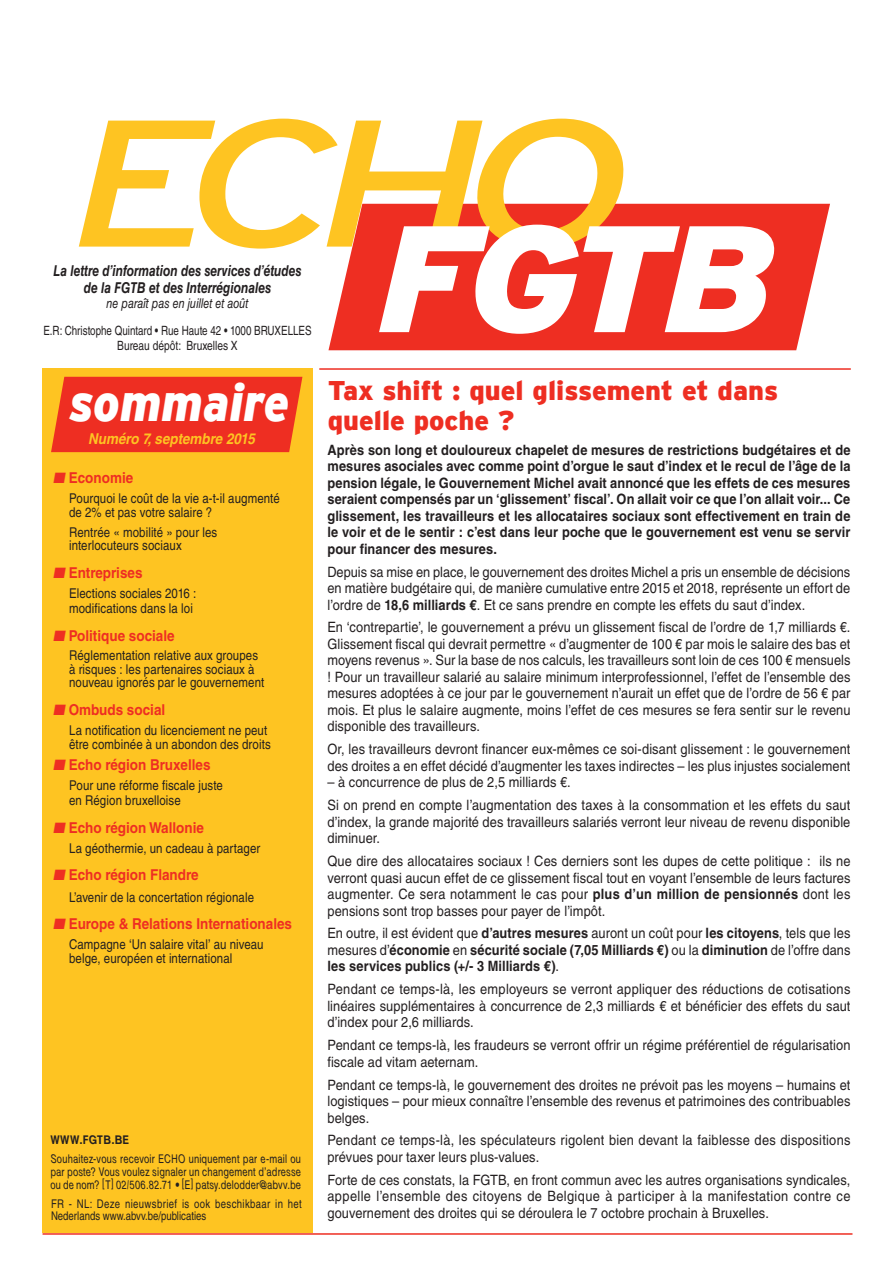
<style>
.page{position:relative;width:893px;height:1263px;background:#fff}
.page>*{position:absolute;margin:0;border:0;box-sizing:border-box;transform-origin:0 0}
.t1{font:italic 180px "Interstate";color:#fec422;scale:1.33 1}
.t2{font:italic 900 151.2px "Interstate";color:#fff}
.t3{font:italic 900 52.5px "Interstate";color:#fff;scale:.9 1}
.TITEL_18_20{font:900 27px/30px "Interstate";color:#ee2e22}
.t4{font:700 15px "Helvetica LT Std";color:#ee2e22;scale:.9 1}
.t5{font:italic 700 15px/16.5px "Helvetica LT Std";color:#231f20;text-align:center;scale:.8 1}
.t6{font:italic 700 15px "Helvetica LT Std";color:#fec422;scale:.9 1}
.BODY_ECHO_10_12{font:14.25px/16.5px "Helvetica LT Std";letter-spacing:.005em;color:#231f20;text-align:justify;scale:.9 1}
.BODY_ECHO_10_12-2{font:700 14.25px/16.5px "Helvetica LT Std";letter-spacing:.01em;color:#231f20;text-align:justify;scale:.9 1}
.t7{font:13.5px/13.5px "Helvetica LT Std";letter-spacing:.01em;color:#231f20;scale:.85 1}
.t8{font:italic 13.5px "Helvetica LT Std";color:#231f20;scale:.8 1}
.t9{font:12.75px "Helvetica LT Std";color:#231f20;scale:.77 1}
.t10{font:12.75px "Helvetica LT Std";color:#231f20;scale:.8 1}
.BODY_ECHO_10_12-3{font:italic 12px/12.8px "Helvetica LT Std";color:#231f20;text-align:justify;scale:.79 1}
.t11{font:12px/12.8px "Helvetica LT Std";letter-spacing:.035em;color:#231f20;scale:.8 1}
.BODY_ECHO_10_12-4{font:italic 700 12px "Helvetica LT Std";color:#231f20;scale:.9 1}
.s1{font-weight:700}
.s2{font-weight:400}
</style>
<div class="page">
<div style="left:43px;top:368px;width:270px;height:865px;background:#fec422"></div>
<hr style="left:319px;top:368px;width:532px;height:2px;background:#ee2e22">
<hr style="left:43px;top:1233px;width:809px;height:2px;background:#ee2e22">
<svg style="left:328px;top:204px;width:502px;height:146px;background:#ef3c31"></svg>
<div style="left:51px;top:377px;width:251px;height:75px;background:#ee2e22"></div>
<p class="t1" style="left:68px;top:82px;width:425px">ECHO</p>
<p class="t2" style="left:375px;top:192px;width:407px">FGTB</p>
<p class="t5" style="left:54px;top:262px;width:311px">La lettre d’information des services d’études de la FGTB et des Interrégionales</p>
<p class="t8" style="left:106px;top:295px;width:179px">ne paraît pas en juillet et août</p>
<p class="t9" style="left:43px;top:323px;width:350px">E.R: Christophe Quintard • Rue Haute 42 • 1000 BRUXELLES</p>
<p class="t10" style="left:117px;top:338px;width:152px">Bureau dépôt: Bruxelles X</p>
<p class="t3" style="left:69px;top:372px;width:246px">sommaire</p>
<p class="t6" style="left:88px;top:430px;width:190px">Numéro 7,septembre 2015</p>
<p class="TITEL_18_20" style="left:328px;top:375px;width:452px">Tax shift : quel glissement et dans quelle poche ?</p>
<p class="BODY_ECHO_10_12-2" style="left:327px;top:441px;width:583px">Après son long et douloureux chapelet de mesures de restrictions budgétaires et de mesures asociales avec comme point d’orgue le saut d’index et le recul de l’âge de la pension légale, le Gouvernement Michel avait annoncé que les effets de ces mesures seraient compensés par un ‘glissement’ fiscal’. On allait voir ce que l’on allait voir... Ce glissement, les travailleurs et les allocataires sociaux sont effectivement en train de le voir et de le sentir : c’est dans leur poche que le gouvernement est venu se servir pour financer des mesures.</p>
<p class="BODY_ECHO_10_12" style="left:327px;top:563px;width:583px">Depuis sa mise en place, le gouvernement des droites Michel a pris un ensemble de décisions en matière budgétaire qui, de manière cumulative entre 2015 et 2018, représente un effort de l’ordre de <span class="s1">18,6 milliards €</span>. Et ce sans prendre en compte les effets du saut d’index.</p>
<p class="BODY_ECHO_10_12" style="left:327px;top:619px;width:583px">En ‘contrepartie’, le gouvernement a prévu un glissement fiscal de l’ordre de 1,7 milliards €.<br>Glissement fiscal qui devrait permettre « d’augmenter de 100 € par mois le salaire des bas et moyens revenus ». Sur la base de nos calculs, les travailleurs sont loin de ces 100 € mensuels ! Pour un travailleur salarié au salaire minimum interprofessionnel, l’effet de l’ensemble des mesures adoptées à ce jour par le gouvernement n’aurait un effet que de l’ordre de 56 € par mois. Et plus le salaire augmente, moins l’effet de ces mesures se fera sentir sur le revenu disponible des travailleurs.</p>
<p class="BODY_ECHO_10_12" style="left:327px;top:741px;width:583px">Or, les travailleurs devront financer eux-mêmes ce soi-disant glissement : le gouvernement des droites a en effet décidé d’augmenter les taxes indirectes – les plus injustes socialement</p>
<p class="BODY_ECHO_10_12" style="left:327px;top:774px;width:272px">– à concurrence de plus de 2,5 milliards €.</p>
<p class="BODY_ECHO_10_12" style="left:327px;top:797px;width:583px">Si on prend en compte l’augmentation des taxes à la consommation et les effets du saut d’index, la grande majorité des travailleurs salariés verront leur niveau de revenu disponible diminuer.</p>
<p class="BODY_ECHO_10_12" style="left:327px;top:853px;width:583px">Que dire des allocataires sociaux ! Ces derniers sont les dupes de cette politique : ils ne verront quasi aucun effet de ce glissement fiscal tout en voyant l’ensemble de leurs factures augmenter. Ce sera notamment le cas pour <span class="s1">plus d’un million de pensionnés</span> dont les pensions sont trop basses pour payer de l’impôt.</p>
<p class="BODY_ECHO_10_12-2" style="left:327px;top:925px;width:583px"><span class="s2">En outre, il est évident que</span> d’autres mesures <span class="s2">auront un coût pour</span> les citoyens<span class="s2">, tels que les mesures d’</span>économie <span class="s2">en</span> sécurité sociale (7,05 Milliards €) <span class="s2">ou la</span> diminution <span class="s2">de l’offre dans </span>les services publics (+/- 3 Milliards €)<span class="s2">.</span></p>
<p class="BODY_ECHO_10_12" style="left:327px;top:981px;width:583px">Pendant ce temps-là, les employeurs se verront appliquer des réductions de cotisations linéaires supplémentaires à concurrence de 2,3 milliards € et bénéficier des effets du saut d’index pour 2,6 milliards.</p>
<p class="BODY_ECHO_10_12" style="left:327px;top:1037px;width:583px">Pendant ce temps-là, les fraudeurs se verront offrir un régime préférentiel de régularisation fiscale ad vitam aeternam.</p>
<p class="BODY_ECHO_10_12" style="left:327px;top:1076px;width:583px">Pendant ce temps-là, le gouvernement des droites ne prévoit pas les moyens – humains et logistiques – pour mieux connaître l’ensemble des revenus et patrimoines des contribuables belges.</p>
<p class="BODY_ECHO_10_12" style="left:327px;top:1132px;width:583px">Pendant ce temps-là, les spéculateurs rigolent bien devant la faiblesse des dispositions prévues pour taxer leurs plus-values.</p>
<p class="BODY_ECHO_10_12" style="left:327px;top:1171px;width:583px">Forte de ces constats, la FGTB, en front commun avec les autres organisations syndicales, appelle l’ensemble des citoyens de Belgique à participer à la manifestation contre ce gouvernement des droites qui se déroulera le 7 octobre prochain à Bruxelles.</p>
<p class="t4" style="left:53px;top:469px;width:91px">■ Economie</p>
<p class="t7" style="left:69px;top:492px;width:249px">Pourquoi le coût de la vie a-t-il augmenté de 2% et pas votre salaire ?</p>
<p class="t7" style="left:69px;top:525px;width:176px">Rentrée « mobilité » pour les interlocuteurs sociaux</p>
<p class="t4" style="left:53px;top:563px;width:101px">■ Entreprises</p>
<p class="t7" style="left:69px;top:585px;width:151px;line-height:15px">Elections sociales 2016 : modifications dans la loi</p>
<p class="t4" style="left:53px;top:626px;width:137px">■ Politique sociale</p>
<p class="t7" style="left:69px;top:649px;width:231px">Réglementation relative aux groupes à risques : les partenaires sociaux à nouveau ignorés par le gouvernement</p>
<p class="t4" style="left:53px;top:701px;width:126px">■ Ombuds social</p>
<p class="t7" style="left:69px;top:724px;width:239px">La notification du licenciement ne peut être combinée à un abondon des droits</p>
<p class="t4" style="left:53px;top:755px;width:176px">■ Echo région Bruxelles</p>
<p class="t7" style="left:69px;top:778px;width:183px;line-height:15px">Pour une réforme fiscale juste en Région bruxelloise</p>
<p class="t4" style="left:53px;top:818px;width:169px">■ Echo région Wallonie</p>
<p class="t7" style="left:69px;top:841px;width:226px">La géothermie, un cadeau à partager</p>
<p class="t4" style="left:53px;top:866px;width:163px">■ Echo région Flandre</p>
<p class="t7" style="left:69px;top:890px;width:219px">L’avenir de la concertation régionale</p>
<p class="t4" style="left:53px;top:915px;width:267px">■ Europe &amp; Relations Internationales</p>
<p class="t7" style="left:69px;top:938px;width:230px">Campagne ‘Un salaire vital’ au niveau belge, européen et international</p>
<p class="BODY_ECHO_10_12-4" style="left:51px;top:1132px;width:92px">WWW.FGTB.BE</p>
<p class="BODY_ECHO_10_12-3" style="left:51px;top:1152px;width:322px">Souhaitez-vous recevoir ECHO uniquement par e-mail ou parposte? Vous voulez signalerun changementd’adresse ou de nom? [T] 02/506.82.71 • [E] patsy.delodder@abvv.be</p>
<p class="t11" style="left:51px;top:1197px;width:315px">FR - NL: Deze nieuwsbrief is ook beschikbaar in het<br>Nederlands www.abvv.be/publicaties</p>
</div>
